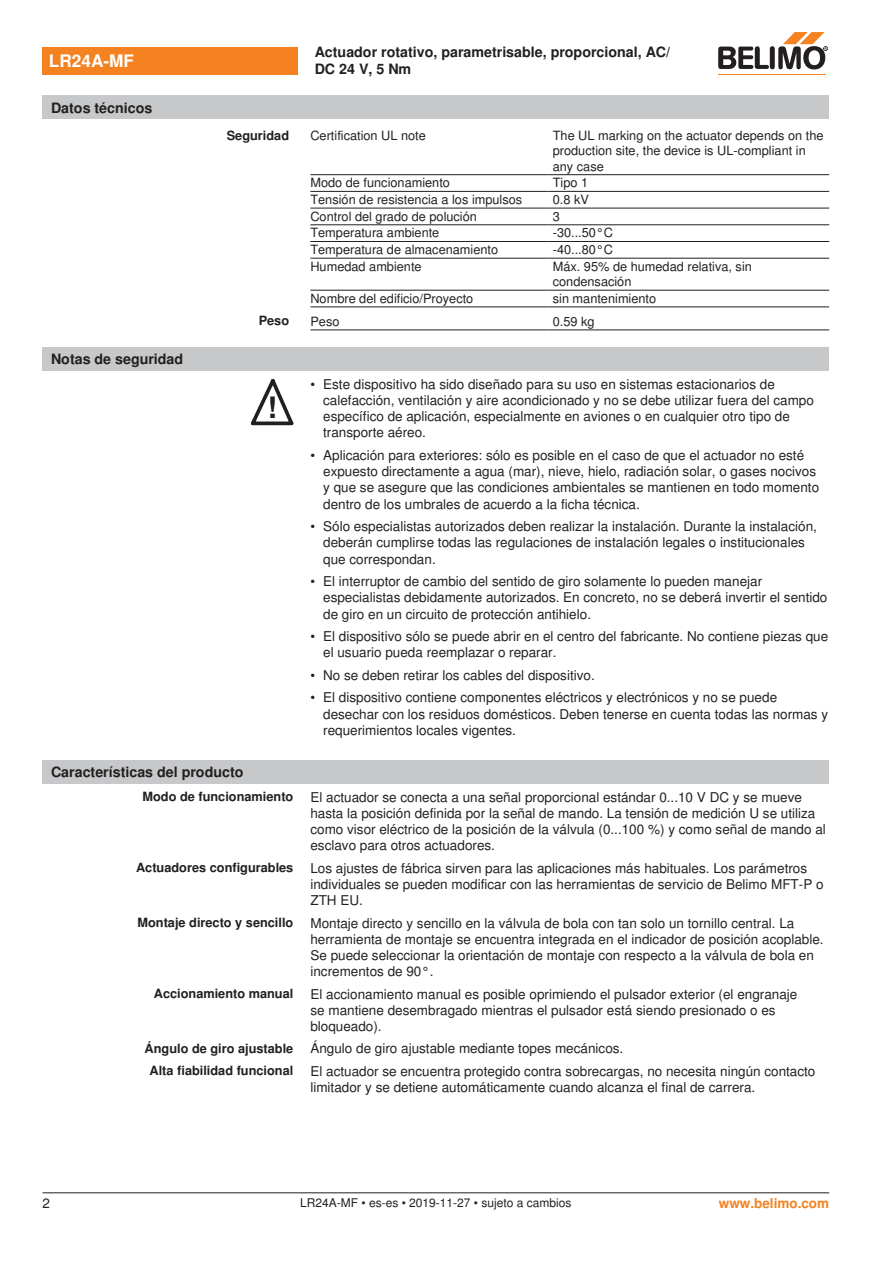
<style>
.page{position:relative;width:893px;height:1263px;background:#fff}
.page>*{position:absolute;margin:0;border:0;box-sizing:border-box;transform-origin:0 0}
.t1{font:700 29.55px "Nimbus Sans BEL";color:#231f20}
.t2{font:700 17.25px "Nimbus Sans BEL";color:#fff}
.t3{font:700 14.25px/17.1px "Nimbus Sans BEL";color:#231f20}
.Bulletpoints_1_5mm_A{font:13.5px/16.2px "Nimbus Sans BEL";color:#231f20}
.Rechtsbündig_Footer{font:700 13.5px "Nimbus Sans BEL";color:#f58220}
.Tabellentext_Technis{font:12.75px "Nimbus Sans BEL";color:#231f20}
.Tabellentext_1mm_Ein{font:12.75px/15.3px "Nimbus Sans BEL";color:#231f20}
.Rechtsbündig{font:700 12.75px "Nimbus Sans BEL";color:#231f20}
.Footer_EU_center{font:12px "Nimbus Sans BEL";color:#231f20}
</style>
<div class="page">
<hr style="left:310px;top:174px;width:239px;height:1px;background:#231f20">
<hr style="left:549px;top:174px;width:280px;height:1px;background:#231f20">
<hr style="left:310px;top:191px;width:239px;height:1px;background:#231f20">
<hr style="left:549px;top:191px;width:280px;height:1px;background:#231f20">
<hr style="left:310px;top:208px;width:239px;height:1px;background:#231f20">
<hr style="left:549px;top:208px;width:280px;height:1px;background:#231f20">
<hr style="left:310px;top:225px;width:239px;height:1px;background:#231f20">
<hr style="left:549px;top:225px;width:280px;height:1px;background:#231f20">
<hr style="left:310px;top:241px;width:239px;height:1px;background:#231f20">
<hr style="left:549px;top:241px;width:280px;height:1px;background:#231f20">
<hr style="left:310px;top:258px;width:239px;height:1px;background:#231f20">
<hr style="left:549px;top:258px;width:280px;height:1px;background:#231f20">
<hr style="left:310px;top:290px;width:239px;height:1px;background:#231f20">
<hr style="left:549px;top:290px;width:280px;height:1px;background:#231f20">
<hr style="left:310px;top:307px;width:239px;height:1px;background:#231f20">
<hr style="left:549px;top:307px;width:280px;height:1px;background:#231f20">
<hr style="left:310px;top:330px;width:239px;height:1px;background:#231f20">
<hr style="left:549px;top:330px;width:280px;height:1px;background:#231f20">
<div style="left:43px;top:347px;width:786px;height:23px;background:#c7c8ca"></div>
<svg style="left:251px;top:379px;width:42px;height:47px"></svg>
<div style="left:43px;top:760px;width:786px;height:23px;background:#c7c8ca"></div>
<div style="left:43px;top:47px;width:255px;height:27px;background:#f58220"></div>
<hr style="left:718px;top:74px;width:107px;height:1px;background:#f58220">
<svg style="left:718px;top:32px;width:110px;height:38px"></svg>
<div style="left:43px;top:96px;width:786px;height:23px;background:#c7c8ca"></div>
<hr style="left:43px;top:1192px;width:786px;height:1px;background:#231f20">
<p class="t2" style="left:49px;top:51px;width:87px">LR24A-MF</p>
<p class="t3" style="left:315px;top:44px;width:357px">Actuador rotativo, parametrisable, proporcional, AC/<br>DC 24 V, 5 Nm</p>
<p class="t3" style="left:51px;top:100px;width:103px">Datos técnicos</p>
<p class="t3" style="left:51px;top:351px;width:134px">Notas de seguridad</p>
<p class="Rechtsbündig" style="left:227px;top:128px;width:64px">Seguridad</p>
<p class="Tabellentext_Technis" style="left:310px;top:128px;width:117px">Certification UL note</p>
<p class="Tabellentext_1mm_Ein" style="left:553px;top:128px;width:272px">The UL marking on the actuator depends on the production site, the device is UL-compliant in any case</p>
<p class="Tabellentext_Technis" style="left:310px;top:175px;width:141px">Modo de funcionamiento</p>
<p class="Tabellentext_1mm_Ein" style="left:553px;top:176px;width:37px">Tipo 1</p>
<p class="Tabellentext_Technis" style="left:310px;top:192px;width:213px">Tensión de resistencia a los impulsos</p>
<p class="Tabellentext_1mm_Ein" style="left:553px;top:192px;width:38px">0.8 kV</p>
<p class="Tabellentext_Technis" style="left:310px;top:209px;width:168px">Control del grado de polución</p>
<p class="Tabellentext_1mm_Ein" style="left:553px;top:209px;width:9px">3</p>
<p class="Tabellentext_Technis" style="left:310px;top:225px;width:130px">Temperatura ambiente</p>
<p class="Tabellentext_1mm_Ein" style="left:553px;top:226px;width:62px">-30...50°C</p>
<p class="Tabellentext_Technis" style="left:310px;top:242px;width:189px">Temperatura de almacenamiento</p>
<p class="Tabellentext_1mm_Ein" style="left:553px;top:242px;width:62px">-40...80°C</p>
<p class="Tabellentext_Technis" style="left:310px;top:259px;width:113px">Humedad ambiente</p>
<p class="Tabellentext_1mm_Ein" style="left:553px;top:259px;width:201px">Máx. 95% de humedad relativa, sin condensación</p>
<p class="Tabellentext_Technis" style="left:310px;top:291px;width:164px">Nombre del edificio/Proyecto</p>
<p class="Tabellentext_1mm_Ein" style="left:553px;top:291px;width:105px">sin mantenimiento</p>
<p class="Rechtsbündig" style="left:259px;top:313px;width:32px">Peso</p>
<p class="Tabellentext_Technis" style="left:310px;top:313px;width:31px">Peso</p>
<p class="Tabellentext_1mm_Ein" style="left:553px;top:314px;width:43px">0.59 kg</p>
<p class="t1" style="left:267px;top:390px;width:11px">!</p>
<p class="Bulletpoints_1_5mm_A" style="left:323px;top:376px;width:492px;text-indent:-13px">• Este dispositivo ha sido diseñado para su uso en sistemas estacionarios de calefacción, ventilación y aire acondicionado y no se debe utilizar fuera del campo específico de aplicación, especialmente en aviones o en cualquier otro tipo de transporte aéreo.</p>
<p class="Bulletpoints_1_5mm_A" style="left:323px;top:447px;width:498px;text-indent:-13px">• Aplicación para exteriores: sólo es posible en el caso de que el actuador no esté expuesto directamente a agua (mar), nieve, hielo, radiación solar, o gases nocivos y que se asegure que las condiciones ambientales se mantienen en todo momento dentro de los umbrales de acuerdo a la ficha técnica.</p>
<p class="Bulletpoints_1_5mm_A" style="left:323px;top:519px;width:495px;text-indent:-13px">• Sólo especialistas autorizados deben realizar la instalación. Durante la instalación, deberán cumplirse todas las regulaciones de instalación legales o institucionales que correspondan.</p>
<p class="Bulletpoints_1_5mm_A" style="left:323px;top:574px;width:506px;text-indent:-13px">• El interruptor de cambio del sentido de giro solamente lo pueden manejar especialistas debidamente autorizados. En concreto, no se deberá invertir el sentido de giro en un circuito de protección antihielo.</p>
<p class="Bulletpoints_1_5mm_A" style="left:323px;top:629px;width:506px;text-indent:-13px">• El dispositivo sólo se puede abrir en el centro del fabricante. No contiene piezas que el usuario pueda reemplazar o reparar.</p>
<p class="Bulletpoints_1_5mm_A" style="left:310px;top:667px;width:286px">• No se deben retirar los cables del dispositivo.</p>
<p class="Bulletpoints_1_5mm_A" style="left:323px;top:690px;width:506px;text-indent:-13px">• El dispositivo contiene componentes eléctricos y electrónicos y no se puede desechar con los residuos domésticos. Deben tenerse en cuenta todas las normas y requerimientos locales vigentes.</p>
<p class="t3" style="left:51px;top:764px;width:194px">Características del producto</p>
<p class="Rechtsbündig" style="left:143px;top:789px;width:152px">Modo de funcionamiento</p>
<p class="Bulletpoints_1_5mm_A" style="left:310px;top:789px;width:517px">El actuador se conecta a una señal proporcional estándar 0...10 V DC y se mueve hasta la posición definida por la señal de mando. La tensión de medición U se utiliza como visor eléctrico de la posición de la válvula (0...100 %) y como señal de mando al esclavo para otros actuadores.</p>
<p class="Rechtsbündig" style="left:136px;top:860px;width:159px">Actuadores configurables</p>
<p class="Bulletpoints_1_5mm_A" style="left:310px;top:860px;width:515px">Los ajustes de fábrica sirven para las aplicaciones más habituales. Los parámetros individuales se pueden modificar con las herramientas de servicio de Belimo MFT-P o<br>ZTH EU.</p>
<p class="Rechtsbündig" style="left:138px;top:915px;width:157px">Montaje directo y sencillo</p>
<p class="Bulletpoints_1_5mm_A" style="left:310px;top:915px;width:515px">Montaje directo y sencillo en la válvula de bola con tan solo un tornillo central. La herramienta de montaje se encuentra integrada en el indicador de posición acoplable.<br>Se puede seleccionar la orientación de montaje con respecto a la válvula de bola en incrementos de 90°.</p>
<p class="Rechtsbündig" style="left:154px;top:986px;width:141px">Accionamiento manual</p>
<p class="Bulletpoints_1_5mm_A" style="left:310px;top:986px;width:488px">El accionamiento manual es posible oprimiendo el pulsador exterior (el engranaje se mantiene desembragado mientras el pulsador está siendo presionado o es bloqueado).</p>
<p class="Rechtsbündig" style="left:145px;top:1041px;width:150px">Ángulo de giro ajustable</p>
<p class="Bulletpoints_1_5mm_A" style="left:310px;top:1041px;width:314px">Ángulo de giro ajustable mediante topes mecánicos.</p>
<p class="Rechtsbündig" style="left:150px;top:1063px;width:145px">Alta fiabilidad funcional</p>
<p class="Bulletpoints_1_5mm_A" style="left:310px;top:1063px;width:507px">El actuador se encuentra protegido contra sobrecargas, no necesita ningún contacto limitador y se detiene automáticamente cuando alcanza el final de carrera.</p>
<p class="Bulletpoints_1_5mm_A" style="left:43px;top:1196px;width:9px">2</p>
<p class="Footer_EU_center" style="left:300px;top:1196px;width:273px">LR24A-MF • es-es • 2019-11-27 • sujeto a cambios</p>
<p class="Rechtsbündig_Footer" style="left:719px;top:1195px;width:112px">www.belimo.com</p>
</div>
